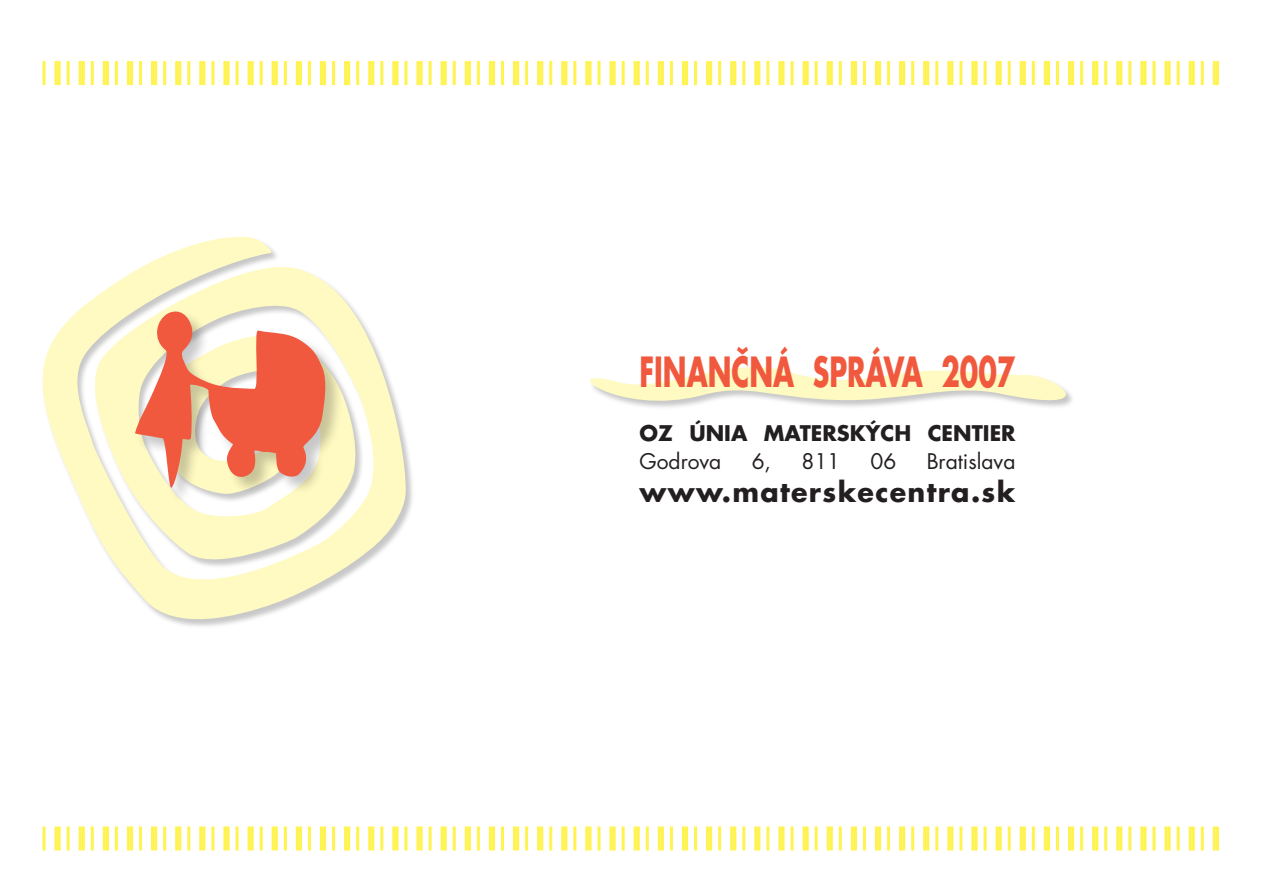
<style>
.page{position:relative;width:1263px;height:893px;background:#fff}
.page>*{position:absolute;margin:0;border:0;box-sizing:border-box;transform-origin:0 0}
.t1{font:700 40.5px "Futura CE";color:#f0593e;scale:.67 1}
.t2{font:700 27px "Futura CE";letter-spacing:.05em;color:#231f20}
.t3{font:21px "Futura CE";color:#231f20}
.t4{font:700 21px "Futura CE";color:#231f20}
</style>
<div class="page">
<svg style="left:590px;top:367px;width:482px;height:41px"></svg>
<div style="left:42px;top:236px;width:373px;height:393px;background:#231f20;opacity:.25"></div>
<svg style="left:42px;top:236px;width:364px;height:393px"></svg>
<div style="left:133px;top:309px;width:212px;height:196px;background:#231f20;opacity:.25"></div>
<svg style="left:135px;top:308px;width:193px;height:186px;background:#f0aa8e"></svg>
<svg style="left:43px;top:61px;width:1176px;height:24px"></svg>
<svg style="left:43px;top:826px;width:1176px;height:24px"></svg>
<h1 class="t1" style="left:639px;top:346px;width:562px">FINANČNÁ SPRÁVA 2007</h1>
<p class="t4" style="left:639px;top:419px;width:377px">OZ ÚNIA MATERSKÝCH CENTIER</p>
<p class="t3" style="left:639px;top:449px;width:83px">Godrova</p>
<p class="t3" style="left:752px;top:449px;width:21px">6,</p>
<p class="t3" style="left:801px;top:449px;width:40px">811</p>
<p class="t3" style="left:870px;top:449px;width:27px">06</p>
<p class="t3" style="left:927px;top:449px;width:90px">Bratislava</p>
<p class="t2" style="left:639px;top:475px;width:377px">www.materskecentra.sk</p>
</div>
